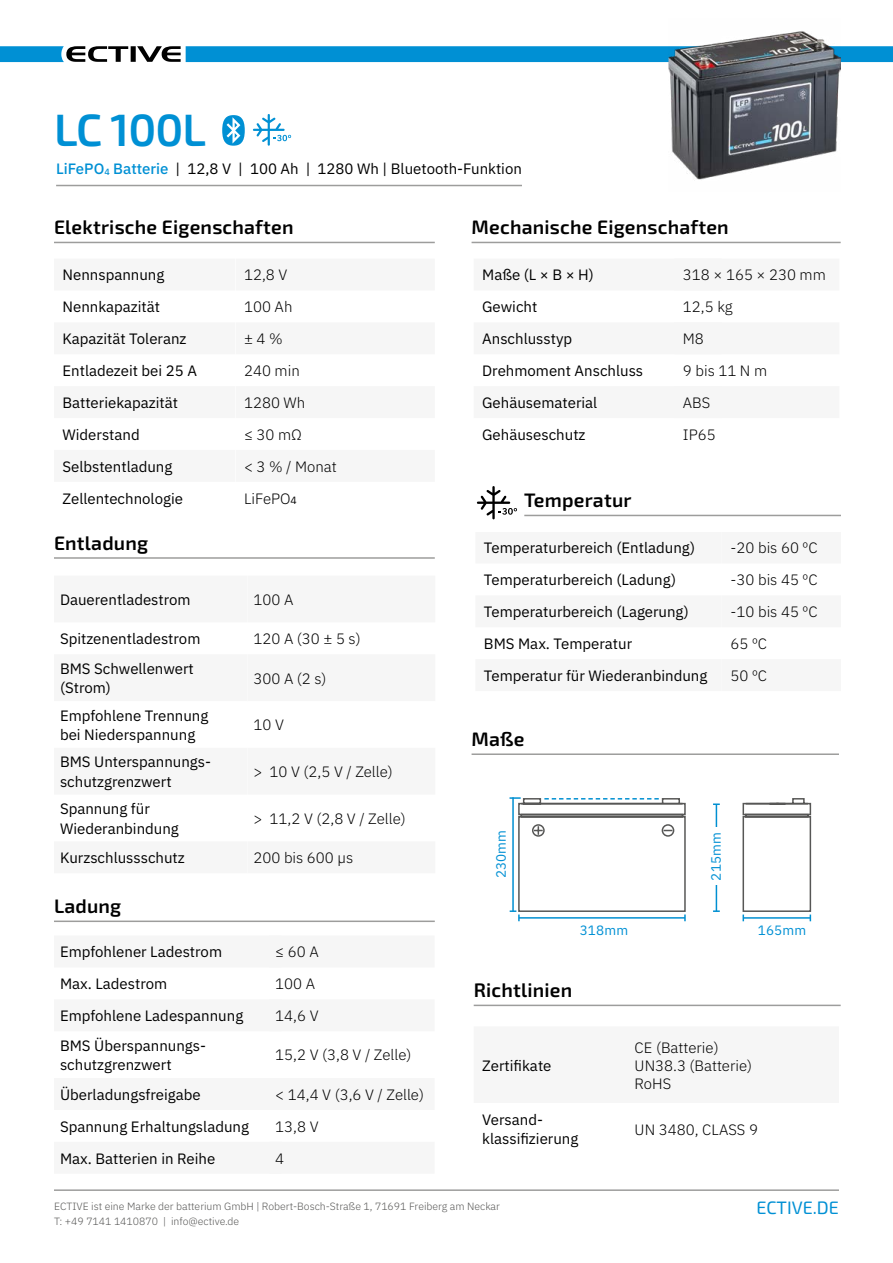
<style>
.page{position:relative;width:893px;height:1263px;background:#fff}
.page>*{position:absolute;margin:0;border:0;box-sizing:border-box;transform-origin:0 0}
.t1{font:600 45.3px "Exo 2";letter-spacing:-.02em;color:#0090d4}
.t2{font:600 19.5px "Exo 2";letter-spacing:.01em;color:#000}
.t3{font:18px "Exo 2";color:#0090d4}
.t4{font:15px/32px "IBM Plex Sans";color:#000}
.t5{font:300 15px/32px "IBM Plex Sans";color:#000}
.t6{font:13.5px "IBM Plex Sans";letter-spacing:.01em;color:#0090d4}
.t7{font:300 10.5px/15px "IBM Plex Sans";color:#575756}
.s1{font-weight:500;color:#0090d4}
.s2{font-weight:400;font-size:10.5px}
</style>
<div class="page">
<hr style="left:54px;top:242px;width:381px;height:1px;background:#9d9d9c">
<hr style="left:472px;top:242px;width:369px;height:1px;background:#9d9d9c">
<hr style="left:54px;top:920px;width:381px;height:2px;background:#9d9d9c">
<hr style="left:54px;top:557px;width:381px;height:2px;background:#9d9d9c">
<hr style="left:472px;top:753px;width:367px;height:2px;background:#9d9d9c">
<hr style="left:474px;top:1005px;width:367px;height:1px;background:#9d9d9c">
<svg style="left:0;top:46px;width:181px;height:16px"></svg>
<div style="left:186px;top:46px;width:707px;height:16px;background:#0090d4"></div>
<hr style="left:54px;top:1189px;width:785px;height:2px;background:#9d9d9c">
<svg style="left:222px;top:115px;width:23px;height:31px"></svg>
<svg style="left:253px;top:114px;width:38px;height:32px"></svg>
<hr style="left:56px;top:185px;width:466px;height:1px;background:#9d9d9c">
<img style="left:668px;top:31px;width:173px;height:149px">
<svg style="left:742px;top:798px;width:70px;height:123px"></svg>
<svg style="left:509px;top:797px;width:177px;height:124px"></svg>
<hr style="left:716px;top:804px;width:1px;height:107px;background:#008fd1">
<svg style="left:713px;top:803px;width:7px;height:2px"></svg>
<svg style="left:713px;top:910px;width:7px;height:2px"></svg>
<div style="left:710px;top:827px;width:18px;height:58px;background:#fff"></div>
<hr style="left:524px;top:515px;width:317px;height:1px;background:#9d9d9c">
<svg style="left:477px;top:486px;width:40px;height:33px"></svg>
<h1 class="t1" style="left:54px;top:103px;width:154px">LC 100L</h1>
<p class="t4" style="left:56px;top:151px;width:467px"><span class="s1">LiFePO</span><sub>4</sub> <span class="s1">Batterie</span> | 12,8 V | 100 Ah | 1280 Wh | Bluetooth-Funktion</p>
<h2 class="t2" style="left:54px;top:216px;width:241px">Elektrische Eigenschaften</h2>
<h2 class="t2" style="left:472px;top:216px;width:259px">Mechanische Eigenschaften</h2>
<p class="t4" style="left:63px;top:258px;width:136px">Nennspannung<br>Nennkapazität<br>Kapazität Toleranz<br>Entladezeit bei 25 A<br>Batteriekapazität<br>Widerstand<br>Selbstentladung<br>Zellentechnologie</p>
<p class="t4" style="left:482px;top:258px;width:163px">Maße (L × B × H)<br>Gewicht<br>Anschlusstyp<br>Drehmoment Anschluss<br>Gehäusematerial<br>Gehäuseschutz</p>
<p class="t4" style="left:484px;top:531px;width:225px">Temperaturbereich (Entladung)<br>Temperaturbereich (Ladung)<br>Temperaturbereich (Lagerung)<br>BMS Max. Temperatur<br>Temperatur für Wiederanbindung</p>
<p class="t5" style="left:244px;top:258px;width:94px">12,8 V<br>100 Ah<br>± 4 %<br>240 min<br>1280 Wh<br>≤ 30 mΩ<br>&lt; 3 % / Monat<br>LiFePO<span class="s2">4</span></p>
<p class="t5" style="left:683px;top:258px;width:144px">318 × 165 × 230 mm<br>12,5 kg<br>M8<br>9 bis 11 N m<br>ABS<br>IP65</p>
<p class="t5" style="left:730px;top:531px;width:89px">-20 bis 60 ºC -30 bis 45 ºC -10 bis 45 ºC<br>65 ºC<br>50 ºC</p>
<h2 class="t2" style="left:474px;top:489px;width:109px">Temperatur</h2>
<h2 class="t2" style="left:524px;top:489px;width:109px">Temperatur</h2>
<h2 class="t2" style="left:54px;top:531px;width:96px">Entladung</h2>
<p class="t4" style="left:60px;top:582px;width:132px">Dauerentladestrom</p>
<p class="t4" style="left:60px;top:623px;width:142px;line-height:29.5px">Spitzenentladestrom<br>BMS Schwellenwert</p>
<p class="t4" style="left:60px;top:673px;width:150px;line-height:27.3px">(Strom)<br>Empfohlene Trennung</p>
<p class="t4" style="left:60px;top:720px;width:153px;line-height:27.3px">bei Niederspannung<br>BMS Unterspannungs-</p>
<p class="t4" style="left:60px;top:767px;width:113px;line-height:27.3px">schutzgrenzwert<br>Spannung für</p>
<p class="t4" style="left:60px;top:812px;width:126px;line-height:29.5px">Wiederanbindung<br>Kurzschlussschutz</p>
<p class="t5" style="left:253px;top:582px;width:41px">100 A</p>
<p class="t5" style="left:253px;top:622px;width:109px">120 A (30 ± 5 s)</p>
<p class="t5" style="left:253px;top:661px;width:75px">300 A (2 s)</p>
<p class="t5" style="left:253px;top:708px;width:32px">10 V</p>
<p class="t5" style="left:253px;top:754px;width:141px">&gt; 10 V (2,5 V / Zelle)</p>
<p class="t5" style="left:253px;top:801px;width:154px">&gt; 11,2 V (2,8 V / Zelle)</p>
<p class="t5" style="left:253px;top:841px;width:101px">200 bis 600 μs</p>
<h2 class="t2" style="left:472px;top:728px;width:55px">Maße</h2>
<p class="t6" style="left:491px;top:878px;width:50px;rotate:-90deg">230mm</p>
<p class="t6" style="left:706px;top:881px;width:50px;rotate:-90deg">215mm</p>
<h2 class="t2" style="left:54px;top:895px;width:69px">Ladung</h2>
<p class="t4" style="left:60px;top:935px;width:185px">Empfohlener Ladestrom<br>Max. Ladestrom<br>Empfohlene Ladespannung</p>
<p class="t4" style="left:60px;top:1034px;width:147px;line-height:19.5px">BMS Überspannungs&shy;schutzgrenzwert</p>
<p class="t4" style="left:60px;top:1077px;width:191px">Überladungsfreigabe<br>Spannung Erhaltungsladung<br>Max. Batterien in Reihe</p>
<p class="t5" style="left:275px;top:935px;width:45px">≤ 60 A<br>100 A<br>14,6 V</p>
<p class="t5" style="left:275px;top:1038px;width:138px">15,2 V (3,8 V / Zelle)</p>
<p class="t5" style="left:275px;top:1077px;width:150px">&lt; 14,4 V (3,6 V / Zelle)<br>13,8 V<br>4</p>
<p class="t6" style="left:580px;top:919px;width:50px">318mm</p>
<p class="t6" style="left:758px;top:919px;width:50px">165mm</p>
<h2 class="t2" style="left:474px;top:979px;width:100px">Richtlinien</h2>
<p class="t4" style="left:482px;top:1048px;width:71px">Zertifikate</p>
<p class="t5" style="left:635px;top:1037px;width:119px;line-height:18px">CE (Batterie)<br>UN38.3 (Batterie)<br>RoHS</p>
<p class="t4" style="left:482px;top:1108px;width:98px;line-height:19.5px">Versand&shy;klassifizierung</p>
<p class="t5" style="left:635px;top:1112px;width:125px">UN 3480, CLASS 9</p>
<p class="t7" style="left:54px;top:1198px;width:447px">ECTIVE ist eine Marke der batterium GmbH | Robert-Bosch-Straße 1, 71691 Freiberg am Neckar<br>T: +49 7141 1410870 | info@ective.de</p>
<p class="t3" style="left:756px;top:1197px;width:84px">ECTIVE.DE</p>
</div>
